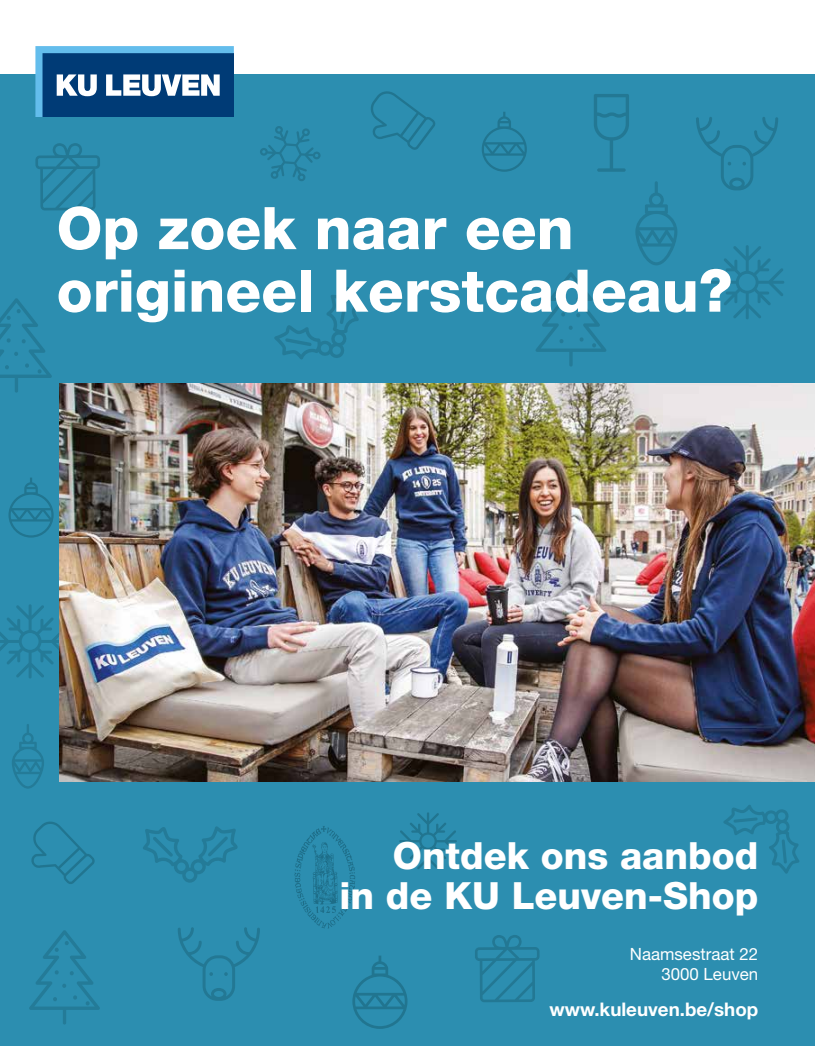
<style>
.page{position:relative;width:815px;height:1046px;background:#fff}
.page>*{position:absolute;margin:0;border:0;box-sizing:border-box;transform-origin:0 0}
.t1{font:800 58.75px/62.5px "Helvetica Neue LT Std";color:#fff}
.t2{font:800 37.5px/40px "Helvetica Neue LT Std";color:#fff;text-align:right}
.t3{font:700 18.75px "Helvetica Neue LT Std";color:#fff}
.t4{font:16.88px/20.2px "Helvetica Neue LT Std";color:#fff;text-align:right}
</style>
<div class="page">
<div style="left:0;top:74px;width:815px;height:971px;background:#2c8eb0"></div>
<svg style="left:8px;top:477px;width:46px;height:60px"></svg>
<svg style="left:0;top:298px;width:52px;height:94px"></svg>
<svg style="left:696px;top:117px;width:82px;height:73px"></svg>
<svg style="left:12px;top:724px;width:32px;height:64px"></svg>
<svg style="left:371px;top:91px;width:64px;height:59px"></svg>
<svg style="left:0;top:604px;width:59px;height:74px"></svg>
<svg style="left:710px;top:245px;width:74px;height:74px"></svg>
<svg style="left:35px;top:46px;width:199px;height:71px;background:#356b9b"></svg>
<img style="left:59px;top:383px;width:756px;height:398px">
<svg style="left:723px;top:805px;width:76px;height:68px"></svg>
<svg style="left:475px;top:935px;width:65px;height:67px"></svg>
<svg style="left:35px;top:143px;width:65px;height:67px"></svg>
<svg style="left:482px;top:112px;width:45px;height:60px"></svg>
<svg style="left:536px;top:272px;width:70px;height:94px"></svg>
<svg style="left:260px;top:126px;width:61px;height:55px"></svg>
<svg style="left:29px;top:930px;width:71px;height:94px"></svg>
<svg style="left:594px;top:94px;width:35px;height:78px"></svg>
<img style="left:294px;top:826px;width:61px;height:102px">
<svg style="left:31px;top:821px;width:64px;height:63px"></svg>
<svg style="left:352px;top:955px;width:55px;height:73px"></svg>
<svg style="left:399px;top:812px;width:58px;height:57px"></svg>
<svg style="left:635px;top:181px;width:42px;height:84px"></svg>
<svg style="left:143px;top:826px;width:95px;height:56px"></svg>
<svg style="left:274px;top:287px;width:87px;height:72px"></svg>
<svg style="left:178px;top:927px;width:82px;height:73px"></svg>
<p class="t1" style="left:57px;top:197px;width:677px">Op zoek naar een origineel kerstcadeau?</p>
<p class="t2" style="left:339px;top:835px;width:420px">Ontdek ons aanbod<br>in de KU Leuven-Shop</p>
<p class="t4" style="left:630px;top:943px;width:130px">Naamsestraat 22<br>3000 Leuven</p>
<p class="t3" style="left:550px;top:997px;width:210px">www.kuleuven.be/shop</p>
</div>
